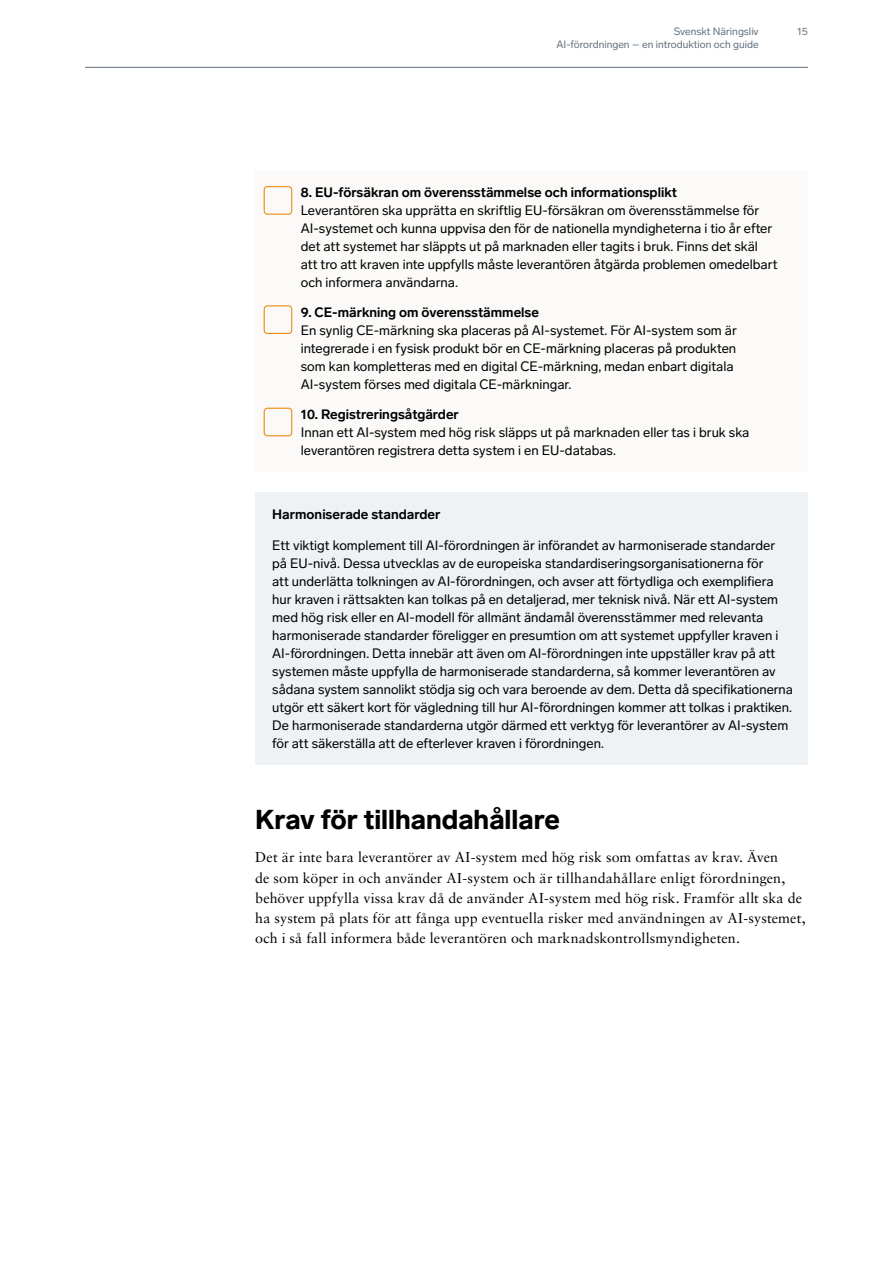
<style>
.page{position:relative;width:893px;height:1263px;background:#fff}
.page>*{position:absolute;margin:0;border:0;box-sizing:border-box;transform-origin:0 0}
.t1{font:900 27px "Lab Grotesque";color:#000}
.t2{font:14.25px/20.2px "Sabon LT Std";letter-spacing:.005em;color:#000}
.t3{font:13.5px/18px "Lab Grotesque";color:#000}
.t4{font:700 13.5px "Lab Grotesque";color:#000}
.t5{font:10.5px "Lab Grotesque";color:#62717f}
</style>
<div class="page">
<hr style="left:85px;top:67px;width:723px;height:1px;background:#62717f">
<div style="left:255px;top:170px;width:553px;height:43px;background:#fbfaf8"></div>
<div style="left:255px;top:188px;width:553px;height:115px;background:#fbfaf8"></div>
<div style="left:255px;top:290px;width:553px;height:43px;background:#fbfaf8"></div>
<div style="left:255px;top:308px;width:553px;height:97px;background:#fbfaf8"></div>
<div style="left:255px;top:392px;width:553px;height:43px;background:#fbfaf8"></div>
<div style="left:255px;top:410px;width:553px;height:61px;background:#fbfaf8"></div>
<div style="left:255px;top:492px;width:553px;height:43px;background:#eff2f5"></div>
<div style="left:255px;top:523px;width:553px;height:241px;background:#eff2f5"></div>
<div style="left:264px;top:186px;width:28px;height:29px;border:1px solid #ea8f12;border-radius:3px"></div>
<div style="left:264px;top:305px;width:28px;height:29px;border:1px solid #ea8f12;border-radius:3px"></div>
<div style="left:264px;top:408px;width:28px;height:28px;border:1px solid #ea8f12;border-radius:3px"></div>
<p class="t5" style="left:674px;top:25px;width:86px">Svenskt Näringsliv</p>
<p class="t5" style="left:797px;top:25px;width:12px">15</p>
<p class="t5" style="left:556px;top:38px;width:204px">AI-förordningen – en introduktion och guide</p>
<p class="t4" style="left:301px;top:184px;width:378px">8. EU-försäkran om överensstämmelse och informationsplikt</p>
<p class="t3" style="left:301px;top:202px;width:478px">Leverantören ska upprätta en skriftlig EU-försäkran om överensstämmelse för AI-systemet och kunna uppvisa den för de nationella myndigheterna i tio år efter det att systemet har släppts ut på marknaden eller tagits i bruk. Finns det skäl att tro att kraven inte uppfylls måste leverantören åtgärda problemen omedelbart och -informera användarna.</p>
<p class="t4" style="left:301px;top:304px;width:240px">9. CE-märkning om överensstämmelse</p>
<p class="t3" style="left:301px;top:322px;width:438px">En synlig CE-märkning ska placeras på AI-systemet. För AI-system som är integrerade i en fysisk produkt bör en CE-märkning placeras på produkten som kan kompletteras med en digital CE-märkning, medan enbart digitala AI-system förses med digitala CE-märkningar.</p>
<p class="t4" style="left:301px;top:406px;width:160px">10. Registreringsåtgärder</p>
<p class="t3" style="left:301px;top:424px;width:450px">Innan ett AI-system med hög risk släpps ut på marknaden eller tas i bruk ska leverantören registrera detta system i en EU-databas.</p>
<p class="t4" style="left:272px;top:506px;width:170px">Harmoniserade standarder</p>
<p class="t3" style="left:272px;top:536px;width:522px">Ett viktigt komplement till AI-förordningen är införandet av harmoniserade standarder på EU-nivå. Dessa utvecklas av de europeiska standardiseringsorganisationerna för<br>att underlätta tolkningen av AI-förordningen, och avser att förtydliga och exemplifiera hur kraven i rättsakten kan tolkas på en detaljerad, mer teknisk nivå. När ett AI-system med hög risk eller en AI-modell för allmänt ändamål överensstämmer med relevanta harmoniserade standarder föreligger en presumtion om att systemet uppfyller kraven i AI-förordningen. Detta innebär att även om AI-förordningen inte uppställer krav på att systemen måste uppfylla de harmoniserade standarderna, så kommer leverantören av sådana system sannolikt stödja sig och vara beroende av dem. Detta då specifikationerna utgör ett säkert kort för vägledning till hur AI-förordningen kommer att tolkas i praktiken.<br>De harmoniserade standarderna utgör därmed ett verktyg för leverantörer av AI-system för att säkerställa att de efterlever kraven i förordningen.</p>
<h1 class="t1" style="left:255px;top:804px;width:306px">Krav för tillhandahållare</h1>
<p class="t2" style="left:255px;top:847px;width:552px">Det är inte bara leverantörer av AI-system med hög risk som omfattas av krav. Även<br>de som köper in och använder AI-system och är tillhandahållare enligt förordningen, behöver uppfylla vissa krav då de använder AI-system med hög risk. Framför allt ska de ha system på plats för att fånga upp eventuella risker med användningen av AI-systemet, och i så fall informera både leverantören och marknadskontrollsmyndigheten.</p>
</div>
